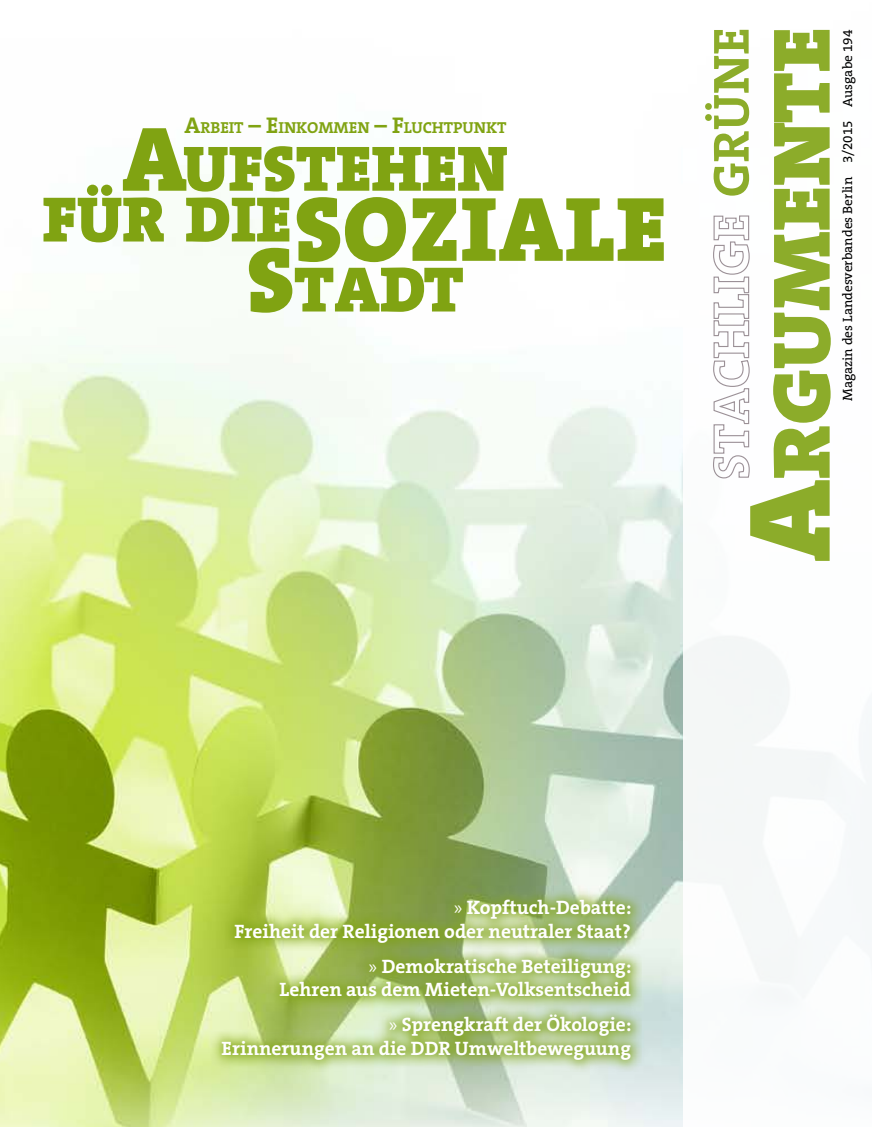
<style>
.page{position:relative;width:872px;height:1127px;background:#fff}
.page>*{position:absolute;margin:0;border:0;box-sizing:border-box;transform-origin:0 0}
.t1{font:900 92.55px "The Serif B W9";letter-spacing:.015em;color:#80a312}
.t2{font:900 82.35px "The Serif B W9";color:#80a312}
.t3{font:900 64.8px "The Serif B W9";color:#80a312}
.t4{font:700 51.15px "The Serif B W7";color:#80a312}
.t5{font:700 19.5px/23.4px "The Serif B W7";color:#fff;text-align:right}
.t6{font:700 16.05px "The Serif B W7";color:#80a312}
.t7{font:13.5px "The Serif B W5 Plain";color:#000}
.s1{font-size:22.8px}
.s2{font-size:92.55px}
.s3{font-size:117.6px}
.s4{font-family:"Myriad Pro";font-weight:400}
</style>
<div class="page">
<img style="left:0;top:219px;width:683px;height:908px">
<svg style="left:713px;top:215px;width:37px;height:264px"></svg>
<div style="left:206px;top:884px;width:436px;height:187px;background:#80a312;opacity:.8"></div>
<p class="t6" style="left:184px;top:117px;width:324px"><span class="s1">A</span>RBEIT <span class="s1">– E</span>INKOMMEN <span class="s1">– F</span>LUCHTPUNKT</p>
<h3 class="t3" style="left:122px;top:125px;width:387px"><span class="s2">A</span>UFSTEHEN</h3>
<h1 class="t1" style="left:43px;top:166px;width:625px"><sup>FÜR</sup> <sup>DIE</sup>SOZIALE</h1>
<h3 class="t3" style="left:247px;top:245px;width:218px"><span class="s2">S</span>TADT</h3>
<h3 class="t4" style="left:697px;top:197px;width:172px;rotate:-90deg">GRÜNE</h3>
<h2 class="t2" style="left:745px;top:562px;width:536px;rotate:-90deg"><span class="s3">A</span>RGUMENTE</h2>
<p class="t7" style="left:839px;top:401px;width:373px;rotate:-90deg">Magazin des Landesverbandes Berlin 3/2015 Ausgabe 194</p>
<p class="t5" style="left:234px;top:896px;width:399px"><span class="s4">»</span> Kopftuch-Debatte:<br>Freiheit der Religionen oder neutraler Staat?</p>
<p class="t5" style="left:279px;top:954px;width:354px"><span class="s4">»</span> Demokratische Beteiligung:<br>Lehren aus dem Mieten-Volksentscheid</p>
<p class="t5" style="left:222px;top:1013px;width:411px"><span class="s4">»</span> Sprengkraft der Ökologie:<br>Erinnerungen an die DDR Umweltbeweguung</p>
</div>
